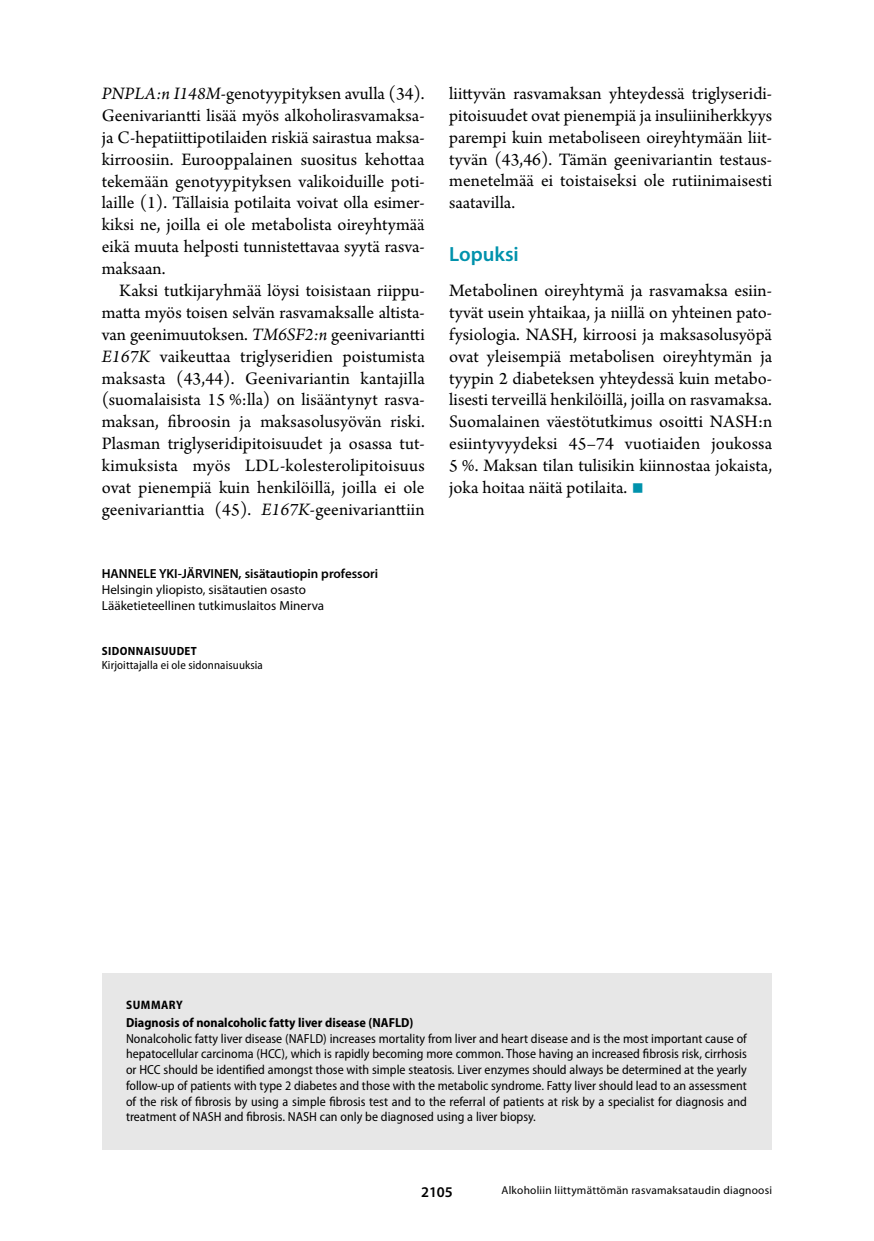
<style>
.page{position:relative;width:874px;height:1241px;background:#fff}
.page>*{position:absolute;margin:0;border:0;box-sizing:border-box;transform-origin:0 0}
.t1{font:42px "Arno Pro";color:#0092ac}
.t2{font:600 20.65px "Myriad Pro";color:#0092ac}
.t3{font:18.38px/21.9px "Arno Pro";color:#000;text-align:justify}
.t4{font:600 14.88px "Myriad Pro";color:#000}
.t5{font:semi-condensed 13.12px/15.8px "Myriad Pro";color:#000;text-align:justify}
.t6{font:13.12px/15.8px "Myriad Pro";color:#000}
.t7{font:700 semi-condensed 13.12px "Myriad Pro";color:#000}
.t8{font:600 13.12px "Myriad Pro";color:#000}
.t9{font:700 semi-condensed 12.25px "Myriad Pro";letter-spacing:.04em;color:#000}
.t10{font:semi-condensed 11.9px "Myriad Pro";letter-spacing:.01em;color:#000}
.t11{font:700 semi-condensed 11.9px "Myriad Pro";letter-spacing:.03em;color:#000}
.t12{font:11.38px "Myriad Pro";letter-spacing:.02em;color:#000}
.s1{font-style:italic}
</style>
<div class="page">
<div style="left:102px;top:973px;width:669px;height:176px;background:#e7e7e7"></div>
<p class="t3" style="left:102px;top:84px;width:324px"><span class="s1">PNPLA:n I148M</span>-genotyypityksen avulla (34).<br>Geenivariantti lisää myös alkoholirasvamaksa&shy;ja C-hepatiittipotilaiden riskiä sairastua maksa&shy;kirroosiin. Eurooppalainen suositus kehottaa tekemään genotyypityksen valikoiduille poti&shy;laille (1). Tällaisia potilaita voivat olla esimer&shy;kiksi ne, joilla ei ole metabolista oireyhtymää eikä muuta helposti tunnistettavaa syytä rasva&shy;maksaan.</p>
<p class="t3" style="left:102px;top:280px;width:324px;text-indent:17px">Kaksi tutkijaryhmää löysi toisistaan riippu&shy;matta myös toisen selvän rasvamaksalle altista&shy;van geenimuutoksen. <span class="s1">TM6SF2:n</span> geenivariantti <span class="s1">E167K</span> vaikeuttaa triglyseridien poistumista maksasta (43,44). Geenivariantin kantajilla (suomalaisista 15 %:lla) on lisääntynyt rasva&shy;maksan, fibroosin ja maksasolusyövän riski.<br>Plasman triglyseridipitoisuudet ja osassa tut&shy;kimuksista myös LDL-kolesterolipitoisuus ovat pienempiä kuin henkilöillä, joilla ei ole geenivarianttia (45). <span class="s1">E167K</span>-geenivarianttiin</p>
<p class="t8" style="left:102px;top:565px;width:278px">HANNELE YKI-JÄRVINEN, sisätautiopin professori</p>
<p class="t6" style="left:102px;top:581px;width:224px">Helsingin yliopisto, sisätautien osasto<br>Lääketieteellinen tutkimuslaitos Minerva</p>
<p class="t11" style="left:102px;top:643px;width:96px">SIDONNAISUUDET</p>
<p class="t10" style="left:102px;top:657px;width:163px">Kirjoittajalla ei ole sidonnaisuuksia</p>
<p class="t3" style="left:449px;top:83px;width:324px">liittyvän rasvamaksan yhteydessä triglyseridi&shy;pitoisuudet ovat pienempiä ja insuliiniherkkyys parempi kuin metaboliseen oireyhtymään liit&shy;tyvän (43,46). Tämän geenivariantin testaus&shy;menetelmää ei toistaiseksi ole rutiinimaisesti saatavilla.</p>
<p class="t2" style="left:449px;top:241px;width:71px">Lopuksi</p>
<p class="t3" style="left:449px;top:280px;width:324px">Metabolinen oireyhtymä ja rasvamaksa esiin&shy;tyvät usein yhtaikaa, ja niillä on yhteinen pato&shy;fysiologia. NASH, kirroosi ja maksasolusyöpä ovat yleisempiä metabolisen oireyhtymän ja tyypin 2 diabeteksen yhteydessä kuin metabo&shy;lisesti terveillä henkilöillä, joilla on rasvamaksa.<br>Suomalainen väestötutkimus osoitti NASH:n esiintyvyydeksi 45–74 vuotiaiden joukossa 5 %. Maksan tilan tulisikin kiinnostaa jokaista, joka hoitaa näitä potilaita.</p>
<h1 class="t1" style="left:631px;top:461px;width:15px">■</h1>
<p class="t9" style="left:126px;top:996px;width:58px">SUMMARY</p>
<p class="t7" style="left:126px;top:1013px;width:288px">Diagnosis of nonalcoholic fatty liver disease (NAFLD)</p>
<p class="t5" style="left:126px;top:1029px;width:622px">Nonalcoholic fatty liver disease (NAFLD) increases mortality from liver and heart disease and is the most important cause of hepatocellular carcinoma (HCC), which is rapidly becoming more common. Those having an increased fibrosis risk, cirrhosis or HCC should be identified amongst those with simple steatosis. Liver enzymes should always be determined at the yearly follow-up of patients with type 2 diabetes and those with the metabolic syndrome. Fatty liver should lead to an assessment of the risk of fibrosis by using a simple fibrosis test and to the referral of patients at risk by a specialist for diagnosis and treatment of NASH and fibrosis. NASH can only be diagnosed using a liver biopsy.</p>
<p class="t4" style="left:421px;top:1182px;width:33px">2105</p>
<p class="t12" style="left:501px;top:1183px;width:272px">Alkoholiin liittymättömän rasvamaksataudin diagnoosi</p>
</div>
